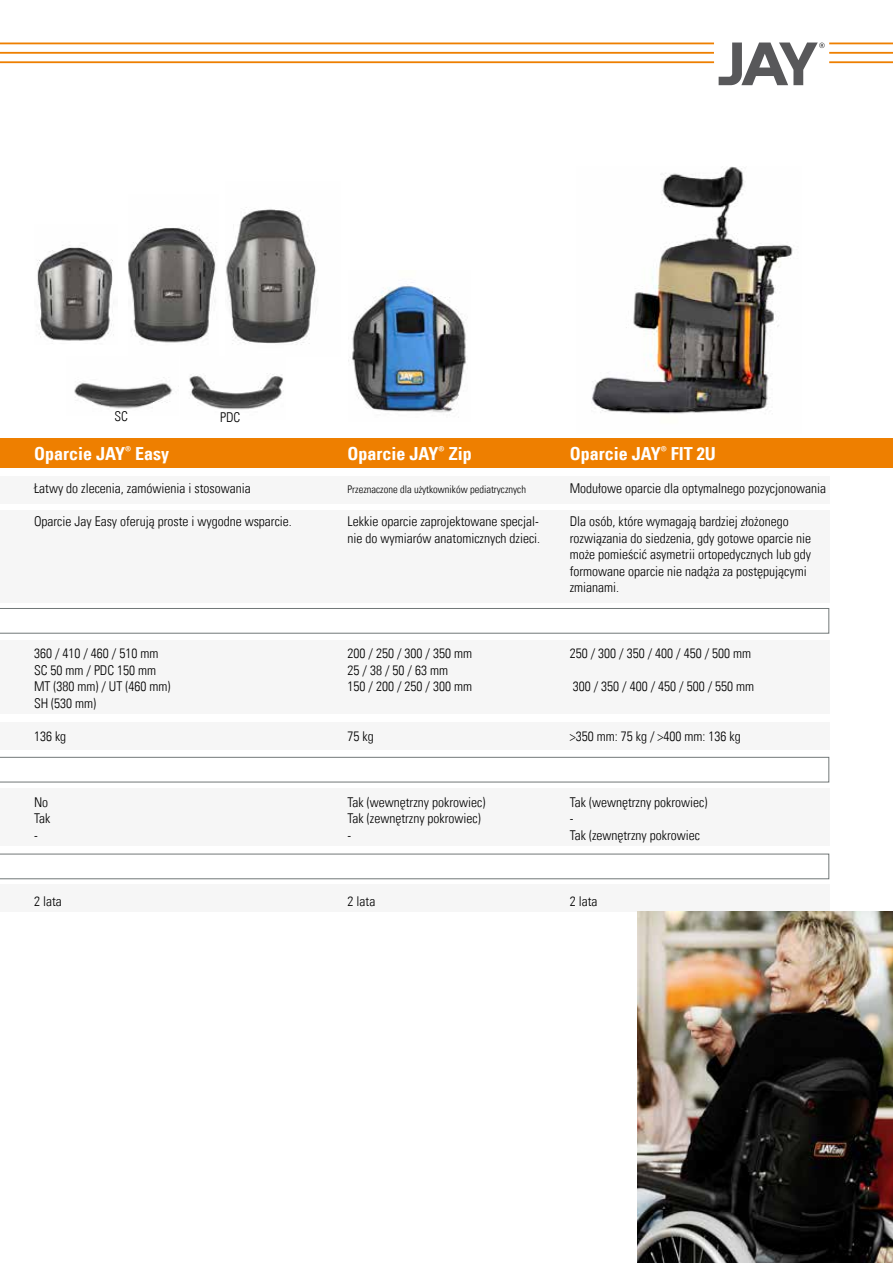
<style>
.page{position:relative;width:893px;height:1263px;background:#fff}
.page>*{position:absolute;margin:0;border:0;box-sizing:border-box;transform-origin:0 0}
.t1{font:18px "Univers Com 67 Bold Cond";color:#fff}
.t2{font:13.5px/16.5px "Univers Com 47 Light Cond";color:#000}
.t3{font:10.5px "Univers Com 47 Light Cond";color:#000}
</style>
<div class="page">
<hr style="left:829px;top:52px;width:64px;height:2px;background:#ee7f00">
<hr style="left:829px;top:61px;width:64px;height:2px;background:#ee7f00">
<hr style="left:829px;top:43px;width:64px;height:1px;background:#ee7f00">
<hr style="left:0;top:52px;width:714px;height:2px;background:#ee7f00">
<hr style="left:0;top:61px;width:714px;height:2px;background:#ee7f00">
<hr style="left:0;top:43px;width:714px;height:1px;background:#ee7f00">
<svg style="left:719px;top:43px;width:106px;height:42px"></svg>
<div style="left:0;top:438px;width:893px;height:30px;background:#ee7f00"></div>
<svg style="left:0;top:608px;width:829px;height:26px"></svg>
<svg style="left:0;top:757px;width:829px;height:25px"></svg>
<svg style="left:0;top:854px;width:829px;height:25px"></svg>
<div style="left:0;top:476px;width:829px;height:28px;background:#f6f6f6"></div>
<div style="left:0;top:722px;width:829px;height:28px;background:#f6f6f6"></div>
<div style="left:0;top:884px;width:829px;height:28px;background:#f6f6f6"></div>
<div style="left:0;top:510px;width:829px;height:92px;background:#f6f6f6"></div>
<div style="left:0;top:640px;width:829px;height:74px;background:#f6f6f6"></div>
<div style="left:0;top:788px;width:829px;height:57px;background:#f6f6f6"></div>
<img style="left:37px;top:245px;width:77px;height:96px">
<img style="left:226px;top:207px;width:90px;height:138px">
<img style="left:128px;top:226px;width:89px;height:117px">
<img style="left:189px;top:373px;width:95px;height:37px">
<img style="left:74px;top:377px;width:99px;height:32px">
<img style="left:348px;top:284px;width:118px;height:129px">
<img style="left:638px;top:911px;width:255px;height:352px">
<img style="left:591px;top:166px;width:202px;height:248px">
<p class="t2" style="left:114px;top:408px;width:15px">SC</p>
<p class="t2" style="left:220px;top:409px;width:22px">PDC</p>
<h1 class="t1" style="left:34px;top:443px;width:137px">Oparcie JAY<sup>®</sup> Easy</h1>
<p class="t2" style="left:34px;top:480px;width:218px">Łatwy do zlecenia, zamówienia i stosowania</p>
<p class="t2" style="left:34px;top:513px;width:259px">Oparcie Jay Easy oferują proste i wygodne wsparcie.</p>
<h1 class="t1" style="left:348px;top:443px;width:126px">Oparcie JAY<sup>®</sup> Zip</h1>
<p class="t3" style="left:348px;top:483px;width:180px">Przeznaczone dla użytkowników pediatrycznych</p>
<p class="t2" style="left:348px;top:513px;width:194px">Lekkie oparcie zaprojektowane specjal&shy;nie do wymiarów anatomicznych dzieci.</p>
<h1 class="t1" style="left:570px;top:443px;width:148px">Oparcie JAY<sup>®</sup> FIT 2U</h1>
<p class="t2" style="left:570px;top:480px;width:258px">Modułowe oparcie dla optymalnego pozycjonowania</p>
<p class="t2" style="left:570px;top:513px;width:243px">Dla osób, które wymagają bardziej złożonego rozwiązania do siedzenia, gdy gotowe oparcie nie może pomieścić asymetrii ortopedycznych lub gdy formowane oparcie nie nadąża za postępującymi zmianami.</p>
<p class="t2" style="left:34px;top:645px;width:138px">360 / 410 / 460 / 510 mm<br>SC 50 mm / PDC 150 mm<br>MT (380 mm) / UT (460 mm)<br>SH (530 mm)</p>
<p class="t2" style="left:34px;top:727px;width:34px">136 kg</p>
<p class="t2" style="left:348px;top:645px;width:126px">200 / 250 / 300 / 350 mm<br>25 / 38 / 50 / 63 mm<br>150 / 200 / 250 / 300 mm</p>
<p class="t2" style="left:348px;top:727px;width:28px">75 kg</p>
<p class="t2" style="left:570px;top:645px;width:183px">250 / 300 / 350 / 400 / 450 / 500 mm</p>
<p class="t2" style="left:573px;top:678px;width:183px">300 / 350 / 400 / 450 / 500 / 550 mm</p>
<p class="t2" style="left:570px;top:728px;width:172px">&gt;350 mm: 75 kg / &gt;400 mm: 136 kg</p>
<p class="t2" style="left:34px;top:793px;width:18px">No<br>Tak -</p>
<p class="t2" style="left:348px;top:793px;width:139px">Tak (wewnętrzny pokrowiec)<br>Tak (zewnętrzny pokrowiec) -</p>
<p class="t2" style="left:570px;top:794px;width:139px">Tak (wewnętrzny pokrowiec) -<br>Tak (zewnętrzny pokrowiec</p>
<p class="t2" style="left:34px;top:892px;width:29px">2 lata</p>
<p class="t2" style="left:348px;top:892px;width:29px">2 lata</p>
<p class="t2" style="left:570px;top:893px;width:29px">2 lata</p>
</div>
